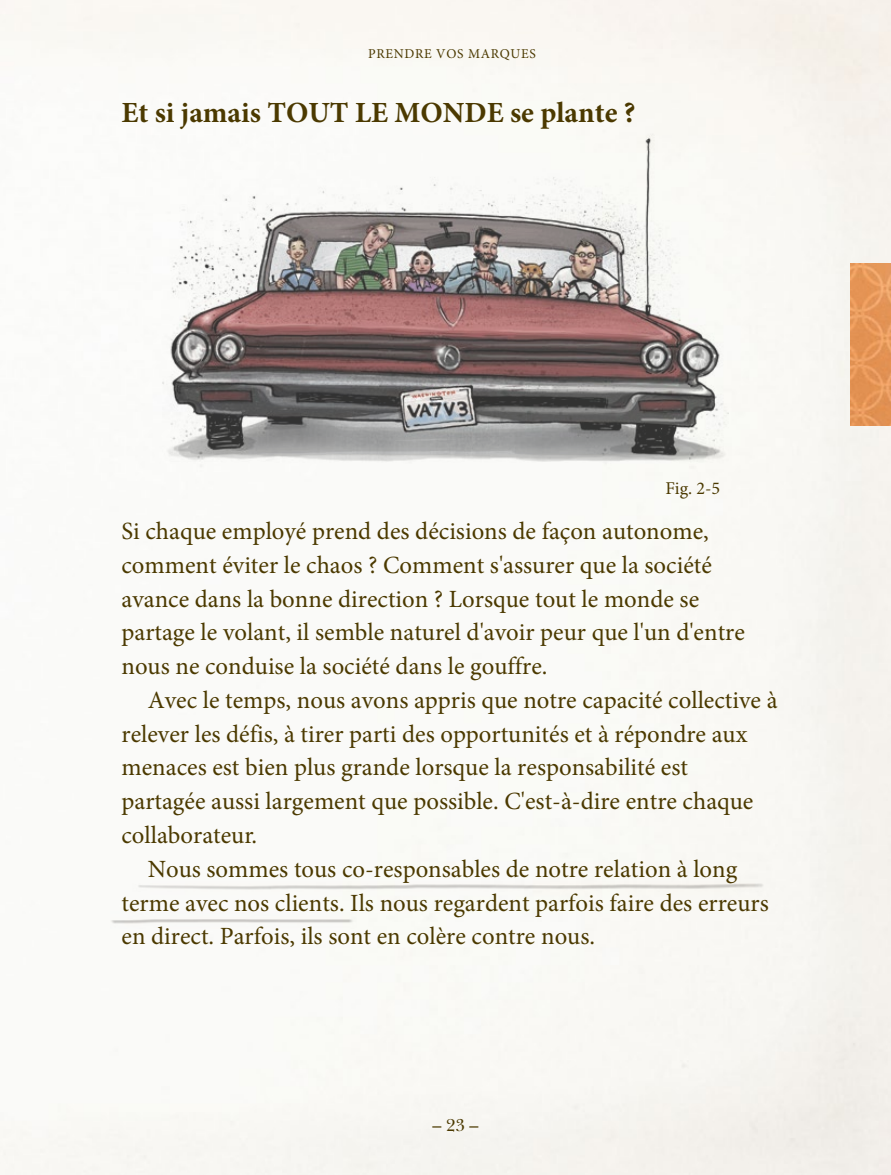
<style>
.page{position:relative;width:891px;height:1175px;background:#fff}
.page>*{position:absolute;margin:0;border:0;box-sizing:border-box;transform-origin:0 0}
.t1{font:700 29.25px "Minion Pro";color:#4b3900}
.t2{font:24.75px/33.8px "Minion Pro";color:#4b3900}
.t3{font:18px "Minion Pro";color:#4b3900}
.t4{font:18px "New Baskerville";color:#4b3900}
.t5{font:13.5px "Minion Pro";letter-spacing:.05em;color:#4b3900}
</style>
<div class="page">
<img style="left:0;top:0;width:891px;height:1174px">
<img style="left:850px;top:263px;width:41px;height:162px">
<img style="left:82px;top:848px;width:729px;height:54px">
<img style="left:110px;top:897px;width:246px;height:57px">
<img style="left:162px;top:126px;width:567px;height:364px">
<p class="t5" style="left:368px;top:44px;width:169px">PRENDRE VOS MARQUES</p>
<p class="t1" style="left:122px;top:92px;width:515px">Et si jamais TOUT LE MONDE se plante ?</p>
<p class="t3" style="left:665px;top:476px;width:56px">Fig. 2-5</p>
<p class="t2" style="left:122px;top:514px;width:625px">Si chaque employé prend des décisions de façon autonome, comment éviter le chaos ? Comment s'assurer que la société avance dans la bonne direction ? Lorsque tout le monde se partage le volant, il semble naturel d'avoir peur que l'un d'entre nous ne conduise la société dans le gouffre.</p>
<p class="t2" style="left:148px;top:683px;width:631px">Avec le temps, nous avons appris que notre capacité collective à</p>
<p class="t2" style="left:122px;top:717px;width:627px">relever les défis, à tirer parti des opportunités et à répondre aux</p>
<p class="t2" style="left:122px;top:750px;width:568px">menaces est bien plus grande lorsque la responsabilité est</p>
<p class="t2" style="left:122px;top:784px;width:634px">partagée aussi largement que possible. C'est-à-dire entre chaque</p>
<p class="t2" style="left:122px;top:818px;width:137px">collaborateur.</p>
<p class="t2" style="left:148px;top:852px;width:591px">Nous sommes tous co-responsables de notre relation à long</p>
<p class="t2" style="left:122px;top:886px;width:649px">terme avec nos clients. Ils nous regardent parfois faire des erreurs</p>
<p class="t2" style="left:122px;top:919px;width:475px">en direct. Parfois, ils sont en colère contre nous.</p>
<p class="t4" style="left:433px;top:1115px;width:48px">– 23 –</p>
</div>
